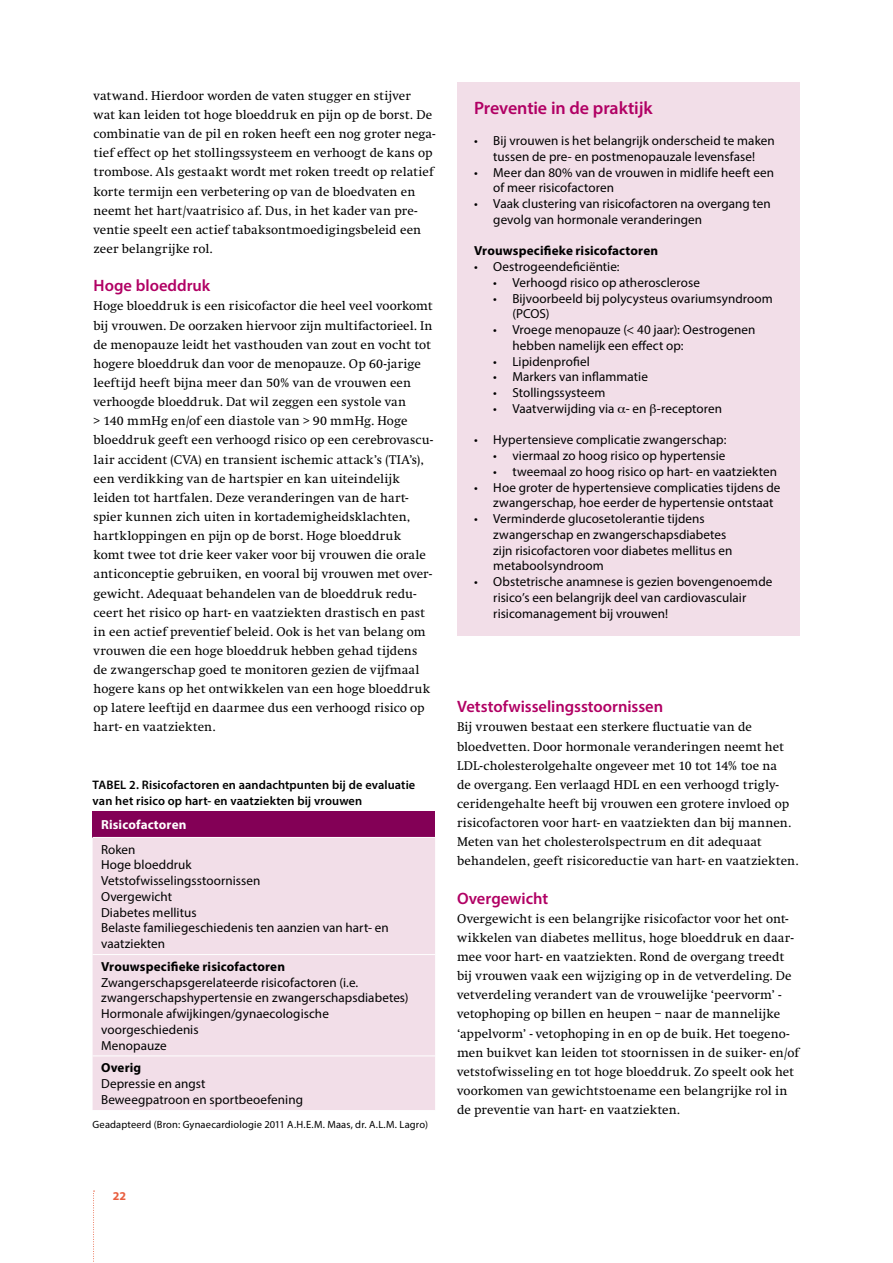
<style>
.page{position:relative;width:893px;height:1263px;background:#fff}
.page>*{position:absolute;margin:0;border:0;box-sizing:border-box;transform-origin:0 0}
.t1{font:600 18px "Myriad Pro";letter-spacing:-.005em;color:#b10064}
.t2{font:600 16.5px "Myriad Pro";color:#b10064}
.t3{font:13.2px/19.2px "Swift";letter-spacing:.005em;color:#000}
.t4{font:13.2px/15.8px "Myriad Pro";letter-spacing:.005em;color:#000}
.t5{font:700 13.2px "Myriad Pro";letter-spacing:.01em;color:#000}
.t6{font:700 13.2px "Myriad Pro";letter-spacing:.01em;color:#fff}
.t7{font:600 12.3px/15.8px "Myriad Pro";letter-spacing:.01em;color:#000}
.t8{font:700 12px "Myriad Pro";color:#e95e3f}
.t9{font:10.5px "Myriad Pro";letter-spacing:.015em;color:#000}
</style>
<div class="page">
<svg style="left:93px;top:1191px;width:2px;height:71px"></svg>
<div style="left:457px;top:82px;width:342px;height:554px;background:#f2dee8"></div>
<div style="left:93px;top:810px;width:342px;height:27px;background:#830056"></div>
<div style="left:93px;top:838px;width:342px;height:272px;background:#f2dee8"></div>
<hr style="left:93px;top:954px;width:342px;height:1px;background:#fff">
<hr style="left:93px;top:1055px;width:342px;height:1px;background:#fff">
<p class="t3" style="left:94px;top:86px;width:343px">vatwand. Hierdoor worden de vaten stugger en stijver wat kan leiden tot hoge bloeddruk en pijn op de borst. De combinatie van de pil en roken heeft een nog groter nega&shy;tief effect op het stollingssysteem en verhoogt de kans op trombose. Als gestaakt wordt met roken treedt op relatief korte termijn een verbetering op van de bloedvaten en neemt het hart/vaatrisico af. Dus, in het kader van pre&shy;ventie speelt een actief tabaksontmoedigingsbeleid een zeer belangrijke rol.</p>
<p class="t2" style="left:94px;top:275px;width:118px">Hoge bloeddruk</p>
<p class="t3" style="left:94px;top:297px;width:341px">Hoge bloeddruk is een risicofactor die heel veel voorkomt bij vrouwen. De oorzaken hiervoor zijn multifactorieel. In de menopauze leidt het vasthouden van zout en vocht tot hogere bloeddruk dan voor de menopauze. Op 60-jarige leeftijd heeft bijna meer dan 50% van de vrouwen een verhoogde bloeddruk. Dat wil zeggen een systole van<br>&gt; 140 mmHg en/of een diastole van &gt; 90 mmHg. Hoge bloeddruk geeft een verhoogd risico op een cerebrovascu&shy;lair accident (CVA) en transient ischemic attack’s (TIA’s), een verdikking van de hartspier en kan uiteindelijk leiden tot hartfalen. Deze veranderingen van de hart&shy;spier kunnen zich uiten in kortademigheidsklachten, hartkloppingen en pijn op de borst. Hoge bloeddruk komt twee tot drie keer vaker voor bij vrouwen die orale anticonceptie gebruiken, en vooral bij vrouwen met over&shy;gewicht. Adequaat behandelen van de bloeddruk redu&shy;ceert het risico op hart- en vaatziekten drastisch en past in een actief preventief beleid. Ook is het van belang om vrouwen die een hoge bloeddruk hebben gehad tijdens de zwangerschap goed te monitoren gezien de vijfmaal hogere kans op het ontwikkelen van een hoge bloeddruk op latere leeftijd en daarmee dus een verhoogd risico op hart- en vaatziekten.</p>
<p class="t7" style="left:93px;top:776px;width:324px">TABEL 2. Risicofactoren en aandachtpunten bij de evaluatie van het risico op hart- en vaatziekten bij vrouwen</p>
<p class="t6" style="left:101px;top:816px;width:87px">Risicofactoren</p>
<p class="t4" style="left:101px;top:841px;width:289px">Roken<br>Hoge bloeddruk<br>Vetstofwisselingsstoornissen<br>Overgewicht<br>Diabetes mellitus<br>Belaste familiegeschiedenis ten aanzien van hart- en vaatziekten</p>
<p class="t5" style="left:101px;top:958px;width:186px">Vrouwspecifieke risicofactoren</p>
<p class="t4" style="left:101px;top:974px;width:309px">Zwangerschapsgerelateerde risicofactoren (i.e. zwangerschapshypertensie en zwangerschapsdiabetes)<br>Hormonale afwijkingen/gynaecologische voorgeschiedenis<br>Menopauze</p>
<p class="t5" style="left:101px;top:1059px;width:42px">Overig</p>
<p class="t4" style="left:101px;top:1075px;width:203px">Depressie en angst<br>Beweegpatroon en sportbeoefening</p>
<p class="t9" style="left:93px;top:1118px;width:337px">Geadapteerd (Bron: Gynaecardiologie 2011 A.H.E.M. Maas, dr. A.L.M. Lagro)</p>
<h1 class="t1" style="left:474px;top:96px;width:180px">Preventie in de praktijk</h1>
<p class="t4" style="left:474px;top:133px;width:302px;text-align:center">• Bij vrouwen is het belangrijk onderscheid te maken tussen de pre- en postmenopauzale levensfase!</p>
<p class="t4" style="left:493px;top:164px;width:282px;text-indent:-19px">• Meer dan 80% van de vrouwen in midlife heeft een of meer risicofactoren</p>
<p class="t4" style="left:493px;top:196px;width:279px;text-indent:-19px">• Vaak clustering van risicofactoren na overgang ten gevolg van hormonale veranderingen</p>
<p class="t5" style="left:474px;top:242px;width:186px">Vrouwspecifieke risicofactoren</p>
<p class="t4" style="left:474px;top:259px;width:147px">• Oestrogeendeficiëntie:</p>
<p class="t4" style="left:493px;top:274px;width:208px">• Verhoogd risico op atherosclerose</p>
<p class="t4" style="left:512px;top:290px;width:262px;text-indent:-19px">• Bijvoorbeeld bij polycysteus ovariumsyndroom (PCOS</p>
<p class="t4" style="left:546px;top:306px;width:5px">)</p>
<p class="t4" style="left:512px;top:322px;width:245px;text-indent:-19px">• Vroege menopauze (&lt; 40 jaar): Oestrogenen hebben namelijk een effect op:</p>
<p class="t4" style="left:493px;top:353px;width:98px">• Lipidenprofiel</p>
<p class="t4" style="left:493px;top:369px;width:156px">• Markers van inflammatie</p>
<p class="t4" style="left:493px;top:385px;width:114px">• Stollingssysteem</p>
<p class="t4" style="left:493px;top:400px;width:230px">• Vaatverwijding via - en -receptoren</p>
<p class="t4" style="left:474px;top:432px;width:254px">• Hypertensieve complicatie zwangerschap:</p>
<p class="t4" style="left:493px;top:448px;width:234px">• viermaal zo hoog risico op hypertensie</p>
<p class="t4" style="left:493px;top:463px;width:285px">• tweemaal zo hoog risico op hart- en vaatziekten</p>
<p class="t4" style="left:493px;top:479px;width:289px;text-indent:-19px">• Hoe groter de hypertensieve complicaties tijdens de zwangerschap, hoe eerder de hypertensie ontstaat</p>
<p class="t4" style="left:493px;top:511px;width:240px;text-indent:-19px">• Verminderde glucosetolerantie tijdens zwangerschap en zwangerschapsdiabetes zijn risicofactoren voor diabetes mellitus en metaboolsyndroom</p>
<p class="t4" style="left:493px;top:574px;width:281px;text-indent:-19px">• Obstetrische anamnese is gezien bovengenoemde risico’s een belangrijk deel van cardiovasculair risicomanagement bij vrouwen!</p>
<p class="t2" style="left:457px;top:696px;width:208px">Vetstofwisselingsstoornissen</p>
<p class="t3" style="left:457px;top:718px;width:343px">Bij vrouwen bestaat een sterkere fluctuatie van de bloedvetten. Door hormonale veranderingen neemt het LDL-cholesterolgehalte ongeveer met 10 tot 14% toe na<br>de overgang. Een verlaagd HDL en een verhoogd trigly&shy;ceridengehalte heeft bij vrouwen een grotere invloed op risicofactoren voor hart- en vaatziekten dan bij mannen.<br>Meten van het cholesterolspectrum en dit adequaat behandelen, geeft risicoreductie van hart- en vaatziekten.</p>
<p class="t2" style="left:457px;top:888px;width:93px">Overgewicht</p>
<p class="t3" style="left:457px;top:909px;width:343px">Overgewicht is een belangrijke risicofactor voor het ont&shy;wikkelen van diabetes mellitus, hoge bloeddruk en daar&shy;mee voor hart- en vaatziekten. Rond de overgang treedt bij vrouwen vaak een wijziging op in de vetverdeling. De vetverdeling verandert van de vrouwelijke ‘peervorm’ - vetophoping op billen en heupen – naar de mannelijke ‘appelvorm’ - vetophoping in en op de buik. Het toegeno&shy;men buikvet kan leiden tot stoornissen in de suiker- en/of vetstofwisseling en tot hoge bloeddruk. Zo speelt ook het voorkomen van gewichtstoename een belangrijke rol in de preventie van hart- en vaatziekten.</p>
<p class="t8" style="left:113px;top:1188px;width:15px">22</p>
</div>
